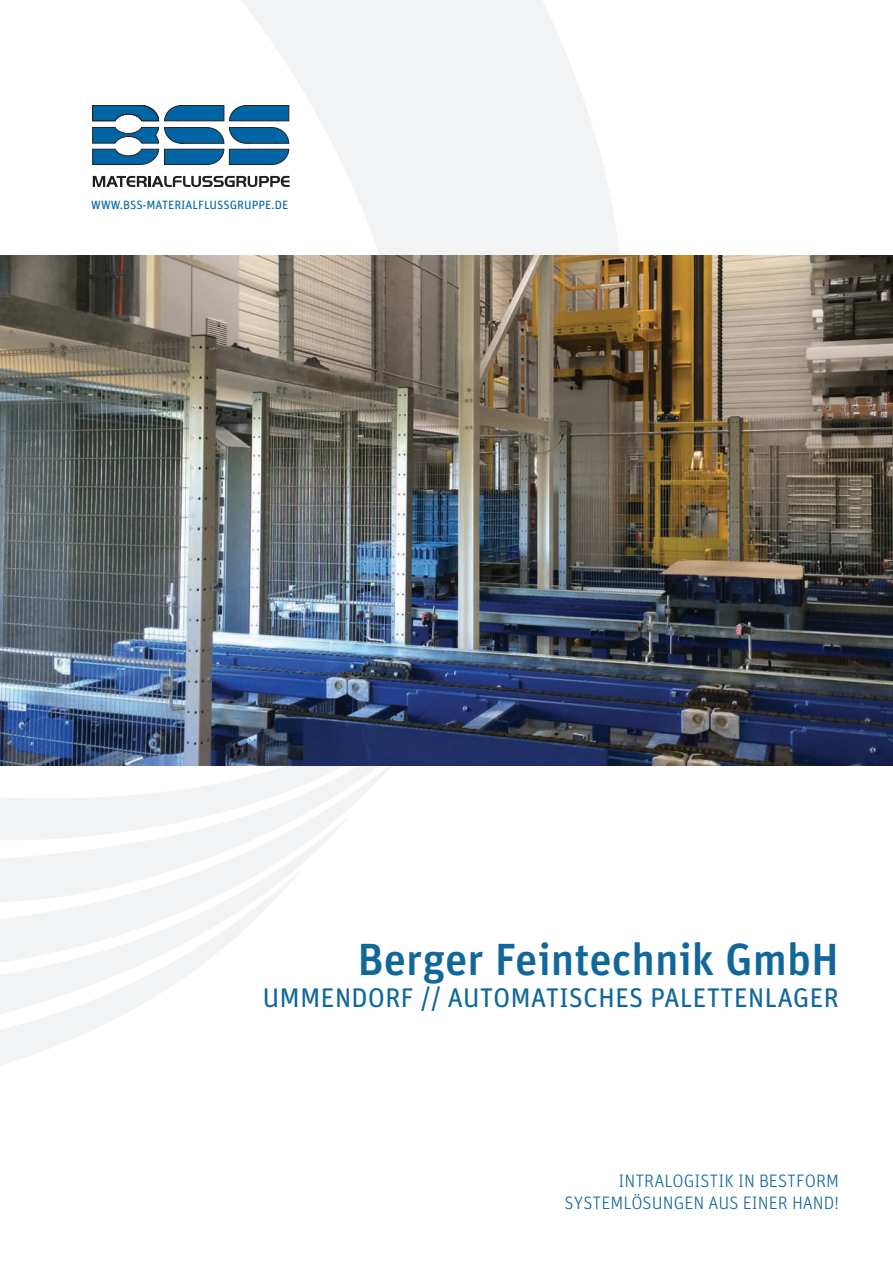
<style>
.page{position:relative;width:893px;height:1263px;background:#fff}
.page>*{position:absolute;margin:0;border:0;box-sizing:border-box;transform-origin:0 0}
.t1{font:500 45px "Unit Pro";color:#11679a}
.t2{font:27px "Unit Pro";color:#11679a}
.t3{font:300 18px/21.6px "Unit Pro";color:#11679a;text-align:right}
.t4{font:12px "Unit Pro";color:#0065a4}
</style>
<div class="page">
<svg style="left:0;top:1039px;width:72px;height:26px;fill:#f2f3f4"></svg>
<svg style="left:0;top:980px;width:180px;height:59px;fill:#f2f3f4"></svg>
<svg style="left:0;top:911px;width:263px;height:69px;fill:#f2f3f4"></svg>
<svg style="left:0;top:848px;width:319px;height:63px;fill:#f2f3f4"></svg>
<svg style="left:0;top:765px;width:488px;height:83px"></svg>
<svg style="left:184px;top:0;width:435px;height:255px;fill:#f2f3f4"></svg>
<img style="left:0;top:255px;width:893px;height:510px">
<svg style="left:92px;top:105px;width:198px;height:60px"></svg>
<svg style="left:93px;top:176px;width:197px;height:11px"></svg>
<p class="t4" style="left:91px;top:198px;width:199px">WWW.BSS-MATERIALFLUSSGRUPPE.DE</p>
<h1 class="t1" style="left:358px;top:930px;width:483px">Berger Feintechnik GmbH</h1>
<h2 class="t2" style="left:262px;top:980px;width:578px">UMMENDORF // AUTOMATISCHES PALETTENLAGER</h2>
<p class="t3" style="left:565px;top:1170px;width:276px">INTRALOGISTIK IN BESTFORM<br>SYSTEMLÖSUNGEN AUS EINER HAND!</p>
</div>
